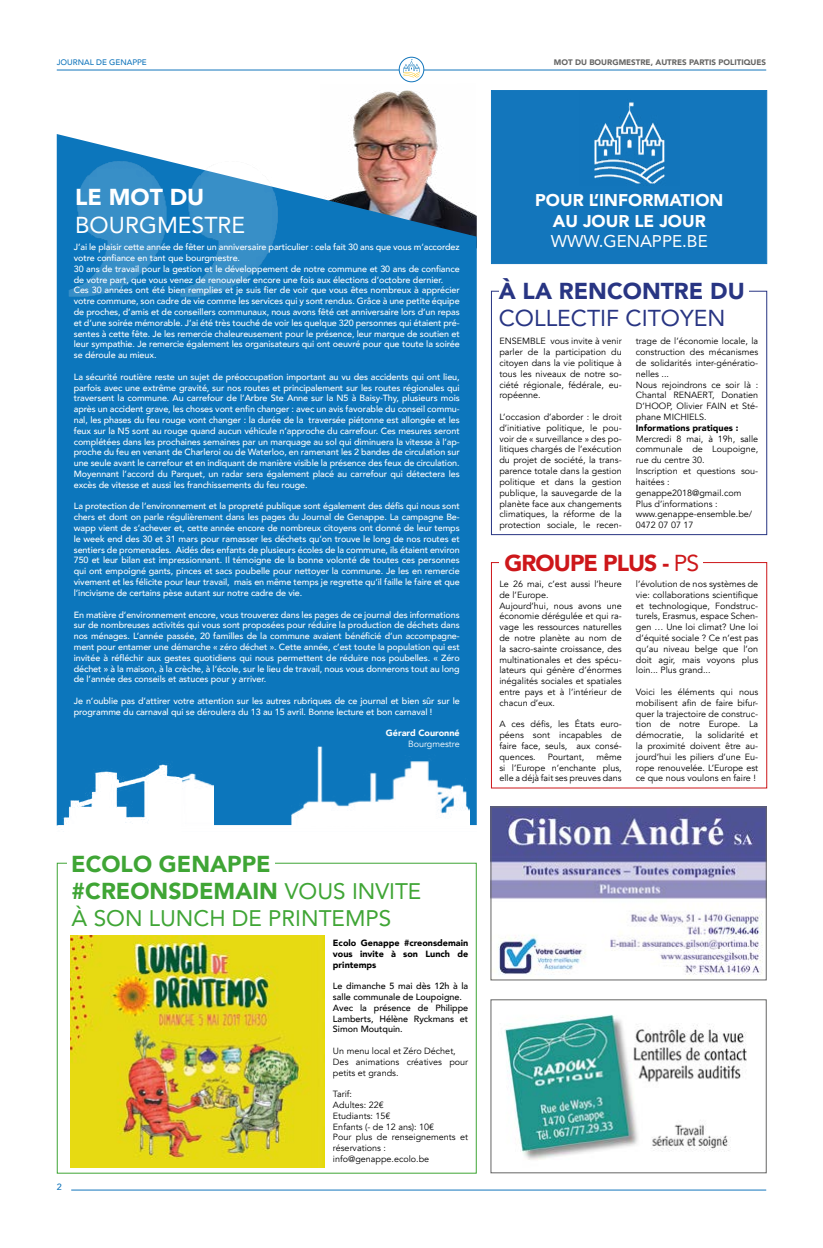
<style>
.page{position:relative;width:823px;height:1248px;background:#fff}
.page>*{position:absolute;margin:0;border:0;box-sizing:border-box;transform-origin:0 0}
.t1{font:900 23px/26.9px "Avenir";color:#3fa535}
.t2{font:23px "Avenir";color:#283583}
.t3{font:900 23px "Avenir";color:#283583}
.t4{font:900 23px "Avenir";letter-spacing:-.04em;color:#cd171a}
.t5{font:23px "Avenir";color:#fff}
.t6{font:900 23px "Avenir";color:#fff}
.t7{font:22.5px "Avenir";color:#3fa535}
.t8{font:900 17px/20.4px "Avenir";color:#fff;text-align:center}
.t9{font:17px "Avenir";color:#fff}
.t10{font:500 9px/10.8px "Avenir";letter-spacing:-.01em;color:#fff;text-align:justify}
.t11{font:9px/10.8px "Avenir";color:#000;text-align:justify}
.t12{font:500 9px/10.8px "Avenir";color:#000}
.t13{font:900 9px/10.8px "Avenir";color:#000;text-align:justify}
.t14{font:900 9px "Avenir";color:#fff}
.t15{font:9px "Avenir";color:#fff}
.t16{font:500 9px "Avenir";color:#1376bc}
.t17{font:900 8px "Avenir";color:#656564}
.t18{font:500 8px "Avenir";color:#1376bc}
.s1{font-weight:400;font-size:22.5px}
.s2{font-weight:400}
</style>
<div class="page">
<hr style="left:71px;top:1189px;width:694px;height:1px;background:#1376bc">
<hr style="left:57px;top:69px;width:708px;height:1px;background:#1376bc">
<img style="left:399px;top:57px;width:24px;height:25px;border-radius:12px">
<div style="left:398px;top:57px;width:26px;height:25px;border:1px solid #1376bc;border-radius:50%"></div>
<img style="left:353px;top:90px;width:83px;height:44px">
<svg style="left:57px;top:134px;width:419px;height:606px;background:#1b7bbb"></svg>
<img style="left:56px;top:145px;width:235px;height:169px">
<div style="left:490px;top:562px;width:276px;height:226px;border:1px solid #cd171a"></div>
<div style="left:490px;top:291px;width:276px;height:244px;border:1px solid #283583"></div>
<div style="left:498px;top:548px;width:204px;height:30px;background:#fff"></div>
<div style="left:498px;top:275px;width:249px;height:53px;background:#fff"></div>
<img style="left:56px;top:740px;width:420px;height:85px">
<img style="left:178px;top:773px;width:35px;height:52px">
<img style="left:292px;top:746px;width:177px;height:79px">
<img style="left:56px;top:825px;width:420px;height:1px">
<img style="left:505px;top:1014px;width:242px;height:146px">
<div style="left:490px;top:999px;width:276px;height:174px;border:1px solid #656564"></div>
<img style="left:492px;top:808px;width:272px;height:167px">
<div style="left:490px;top:806px;width:276px;height:174px;border:1px solid #656564"></div>
<div style="left:490px;top:90px;width:276px;height:174px;background:#1376bc;border:1px solid #1376bc"></div>
<img style="left:579px;top:91px;width:100px;height:94px">
<img style="left:71px;top:935px;width:253px;height:231px">
<p class="t18" style="left:57px;top:55px;width:91px">JOURNAL DE GENAPPE</p>
<p class="t17" style="left:553px;top:55px;width:214px">MOT DU BOURGMESTRE, AUTRES PARTIS POLITIQUES</p>
<h1 class="t6" style="left:75px;top:177px;width:131px">LE MOT DU</h1>
<h1 class="t5" style="left:75px;top:206px;width:171px">BOURGMESTRE</h1>
<p class="t10" style="left:74px;top:241px;width:387px;text-align:left">J’ai le plaisir cette année de fêter un anniversaire particulier : cela fait 30 ans que vous m’accordez votre confiance en tant que bourgmestre.<br>30 ans de travail pour la gestion et le développement de notre commune et 30 ans de confiance de votre part, que vous venez de renouveler encore une fois aux élections d’octobre dernier.<br>Ces 30 années ont été bien remplies et je suis fier de voir que vous êtes nombreux à apprécier votre commune, son cadre de vie comme les services qui y sont rendus. Grâce à une petite équipe de proches, d’amis et de conseillers communaux, nous avons fêté cet anniversaire lors d’un repas et d’une soirée mémorable. J’ai été très touché de voir les quelque 320 personnes qui étaient pré&shy;sentes à cette fête. Je les remercie chaleureusement pour le présence, leur marque de soutien et leur sympathie. Je remercie également les organisateurs qui ont oeuvré pour que toute la soirée se déroule au mieux.</p>
<p class="t10" style="left:74px;top:371px;width:387px">La sécurité routière reste un sujet de préoccupation important au vu des accidents qui ont lieu, parfois avec une extrême gravité, sur nos routes et principalement sur les routes régionales qui traversent la commune. Au carrefour de l’Arbre Ste Anne sur la N5 à Baisy-Thy, plusieurs mois après un accident grave, les choses vont enfin changer : avec un avis favorable du conseil commu&shy;nal, les phases du feu rouge vont changer : la durée de la traversée piétonne est allongée et les feux sur la N5 sont au rouge quand aucun véhicule n’approche du carrefour. Ces mesures seront complétées dans les prochaines semaines par un marquage au sol qui diminuera la vitesse à l’ap&shy;proche du feu en venant de Charleroi ou de Waterloo, en ramenant les 2 bandes de circulation sur une seule avant le carrefour et en indiquant de manière visible la présence des feux de circulation.<br>Moyennant l’accord du Parquet, un radar sera également placé au carrefour qui détectera les excès de vitesse et aussi les franchissements du feu rouge.</p>
<p class="t10" style="left:74px;top:500px;width:387px">La protection de l’environnement et la propreté publique sont également des défis qui nous sont chers et dont on parle régulièrement dans les pages du Journal de Genappe. La campagne Be&shy;wapp vient de s’achever et, cette année encore de nombreux citoyens ont donné de leur temps le week end des 30 et 31 mars pour ramasser les déchets qu’on trouve le long de nos routes et sentiers de promenades. Aidés des enfants de plusieurs écoles de la commune, ils étaient environ 750 et leur bilan est impressionnant. Il témoigne de la bonne volonté de toutes ces personnes qui ont empoigné gants, pinces et sacs poubelle pour nettoyer la commune. Je les en remercie vivement et les félicite pour leur travail, mais en même temps je regrette qu’il faille le faire et que l’incivisme de certains pèse autant sur notre cadre de vie.</p>
<p class="t10" style="left:74px;top:608px;width:387px">En matière d’environnement encore, vous trouverez dans les pages de ce journal des informations sur de nombreuses activités qui vous sont proposées pour réduire la production de déchets dans nos ménages. L’année passée, 20 familles de la commune avaient bénéficié d’un accompagne&shy;ment pour entamer une démarche « zéro déchet ». Cette année, c’est toute la population qui est invitée à réfléchir aux gestes quotidiens qui nous permettent de réduire nos poubelles. « Zéro déchet » à la maison, à la crèche, à l’école, sur le lieu de travail, nous vous donnerons tout au long de l’année des conseils et astuces pour y arriver.</p>
<p class="t10" style="left:74px;top:695px;width:387px">Je n’oublie pas d’attirer votre attention sur les autres rubriques de ce journal et bien sûr sur le programme du carnaval qui se déroulera du 13 au 15 avril. Bonne lecture et bon carnaval !</p>
<p class="t14" style="left:385px;top:725px;width:75px">Gérard Couronné</p>
<p class="t15" style="left:408px;top:738px;width:53px">Bourgmestre</p>
<p class="t16" style="left:57px;top:1179px;width:7px">2</p>
<h1 class="t1" style="left:71px;top:849px;width:351px">ECOLO GENAPPE #CREONSDEMAIN <span class="s1">VOUS INVITE</span></h1>
<h2 class="t7" style="left:72px;top:899px;width:321px">À SON LUNCH DE PRINTEMPS</h2>
<p class="t13" style="left:333px;top:937px;width:137px">Ecolo Genappe #creonsdemain vous invite à son Lunch de printemps</p>
<p class="t12" style="left:333px;top:980px;width:137px">Le dimanche 5 mai dès 12h à la salle communale de Loupoigne.<br>Avec la présence de Philippe<br>Lamberts, Hélène Ryckmans et<br>Simon Moutquin.</p>
<p class="t11" style="left:333px;top:1045px;width:137px;text-align:left">Un menu local et Zéro Déchet,<br>Des animations créatives pour petits et grands.</p>
<p class="t11" style="left:333px;top:1088px;width:137px;text-align:left">Tarif:<br>Adultes: 22€<br>Etudiants: 15€<br>Enfants (- de 12 ans): 10€<br>Pour plus de renseignements et réservations : info@genappe.ecolo.be</p>
<h3 class="t8" style="left:535px;top:189px;width:189px">POUR L’INFORMATION<br>AU JOUR LE JOUR</h3>
<h3 class="t9" style="left:550px;top:227px;width:158px">WWW.GENAPPE.BE</h3>
<h1 class="t3" style="left:498px;top:271px;width:247px">À LA RENCONTRE DU</h1>
<h1 class="t2" style="left:498px;top:300px;width:228px">COLLECTIF CITOYEN</h1>
<p class="t11" style="left:499px;top:336px;width:124px">ENSEMBLE vous invite à venir parler de la participation du citoyen dans la vie politique à tous les niveaux de notre so&shy;ciété régionale, fédérale, eu&shy;ropéenne.</p>
<p class="t11" style="left:499px;top:411px;width:124px">L’occasion d’aborder : le droit d’initiative politique, le pou&shy;voir de « surveillance » des po&shy;litiques chargés de l’exécution du projet de société, la trans&shy;parence totale dans la gestion politique et dans la gestion publique, la sauvegarde de la planète face aux changements climatiques, la réforme de la protection sociale, le recen-</p>
<p class="t11" style="left:635px;top:336px;width:124px;text-align:left">trage de l’économie locale, la construction des mécanismes de solidarités inter-génératio&shy;nelles ...<br>Nous rejoindrons ce soir là :<br>Chantal RENAERT, Donatien<br>D’HOOP, Olivier FAIN et Sté&shy;phane MICHIELS.</p>
<p class="t13" style="left:635px;top:422px;width:104px">Informations pratiques :</p>
<p class="t11" style="left:635px;top:433px;width:124px;text-align:left">Mercredi 8 mai, à 19h, salle communale de Loupoigne, rue du centre 30.<br>Inscription et questions sou&shy;haitées : genappe2018@gmail.com<br>Plus d’informations : www.genappe-ensemble.be/<br>0472 07 07 17</p>
<h1 class="t4" style="left:504px;top:543px;width:196px">GROUPE PLUS - <span class="s2">PS</span></h1>
<p class="t11" style="left:499px;top:578px;width:124px;text-align:left">Le 26 mai, c’est aussi l’heure de l’Europe.<br>Aujourd’hui, nous avons une économie dérégulée et qui ra&shy;vage les ressources naturelles de notre planète au nom de la sacro-sainte croissance, des multinationales et des spécu&shy;lateurs qui génère d’énormes inégalités sociales et spatiales entre pays et à l’intérieur de chacun d’eux.</p>
<p class="t11" style="left:499px;top:719px;width:124px">A ces défis, les États euro&shy;péens sont incapables de faire face, seuls, aux consé&shy;quences.</p>
<p class="t11" style="left:499px;top:751px;width:124px;text-indent:97px">même si l’Europe n’enchante plus, elle a déjà fait ses preuves dans</p>
<p class="t11" style="left:547px;top:751px;width:38px">Pourtant,</p>
<p class="t11" style="left:635px;top:578px;width:124px">l’évolution de nos systèmes de vie: collaborations scientifique et technologique, Fondstruc&shy;turels, Erasmus, espace Schen&shy;gen … Une loi climat? Une loi d’équité sociale ? Ce n’est pas qu’au niveau belge que l’on doit agir, mais voyons plus loin... Plus grand...</p>
<p class="t11" style="left:635px;top:686px;width:124px">Voici les éléments qui nous mobilisent afin de faire bifur&shy;quer la trajectoire de construc&shy;tion de notre Europe. La démocratie, la solidarité et la proximité doivent être au&shy;jourd’hui les piliers d’une Eu&shy;rope renouvelée. L’Europe est ce que nous voulons en faire !</p>
</div>
